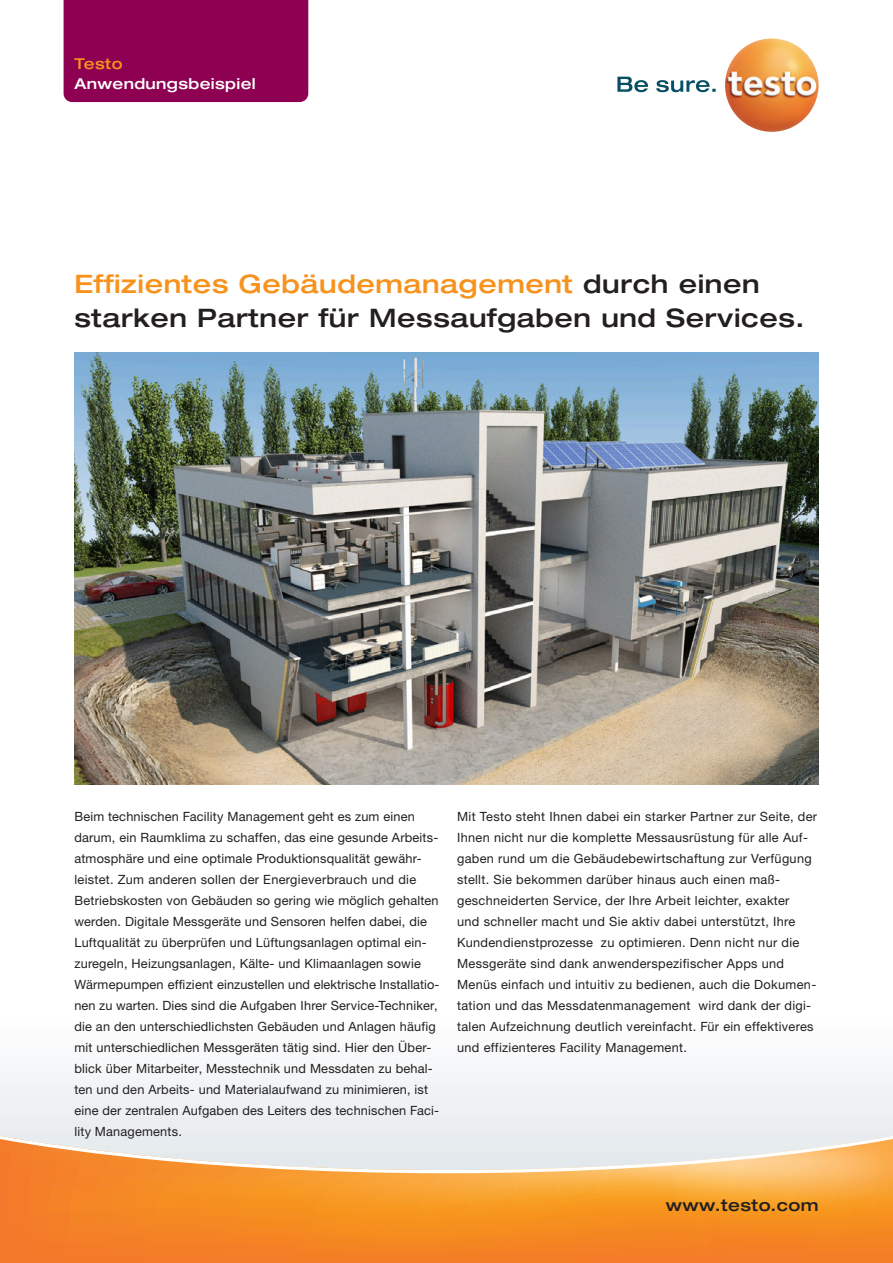
<style>
.page{position:relative;width:893px;height:1263px;background:#fff}
.page>*{position:absolute;margin:0;border:0;box-sizing:border-box;transform-origin:0 0}
.t1{font:500 expanded 25.5px/34.5px "Helvetica Neue LTW1 G";letter-spacing:.025em;color:#231f20}
.t2{font:500 expanded 16.5px "Helvetica Neue LTW1 G";letter-spacing:.025em;color:#231f20}
.t3{font:500 expanded 15px "Helvetica Neue LTW1 G";letter-spacing:.025em;color:#fff}
.t4{font:500 expanded 15px "Helvetica Neue LTW1 G";letter-spacing:.025em;color:#f7931d}
.t5{font:12.75px/21px "Helvetica Neue LTW1 G";letter-spacing:.015em;color:#231f20}
.s1{color:#f7931d}
</style>
<div class="page">
<div style="left:64px;top:0;width:244px;height:102px;background:#8d0052"></div>
<div style="left:0;top:1019px;width:893px;height:228px;background:#f4f6f7"></div>
<svg style="left:0;top:1132px;width:893px;height:131px"></svg>
<img style="left:74px;top:353px;width:745px;height:431px">
<svg style="left:617px;top:77px;width:99px;height:15px"></svg>
<img style="left:725px;top:38px;width:94px;height:94px;border-radius:47px">
<p class="t4" style="left:74px;top:54px;width:50px">Testo</p>
<p class="t3" style="left:74px;top:74px;width:183px">Anwendungsbeispiel</p>
<h1 class="t1" style="left:74px;top:266px;width:732px"><span class="s1">Effizientes Gebäudemanagement</span> durch einen starken Partner für Messaufgaben und Services.</h1>
<p class="t5" style="left:74px;top:806px;width:367px">Beim technischen Facility Management geht es zum einen darum, ein Raumklima zu schaffen, das eine gesunde Arbeits&shy;atmosphäre und eine optimale Produktionsqualität gewähr&shy;leistet. Zum anderen sollen der Energieverbrauch und die Betriebskosten von Gebäuden so gering wie möglich gehalten werden. Digitale Messgeräte und Sensoren helfen dabei, die Luftqualität zu überprüfen und Lüftungsanlagen optimal ein&shy;zuregeln, Heizungsanlagen, Kälte- und Klimaanlagen sowie Wärmepumpen effizient einzustellen und elektrische Installatio&shy;nen zu warten. Dies sind die Aufgaben Ihrer Service-Techniker, die an den unterschiedlichsten Gebäuden und Anlagen häufig mit unterschiedlichen Messgeräten tätig sind. Hier den Über&shy;blick über Mitarbeiter, Messtechnik und Messdaten zu behal&shy;ten und den Arbeits- und Materialaufwand zu minimieren, ist eine der zentralen Aufgaben des Leiters des technischen Faci&shy;lity Managements.</p>
<p class="t5" style="left:457px;top:806px;width:362px">Mit Testo steht Ihnen dabei ein starker Partner zur Seite, der Ihnen nicht nur die komplette Messausrüstung für alle Auf&shy;gaben rund um die Gebäudebewirtschaftung zur Verfügung stellt. Sie bekommen darüber hinaus auch einen maß&shy;geschneiderten Service, der Ihre Arbeit leichter, exakter<br>und schneller macht und Sie aktiv dabei unterstützt, Ihre Kundendienstprozesse zu optimieren. Denn nicht nur die Messgeräte sind dank anwenderspezifischer Apps und Menüs einfach und intuitiv zu bedienen, auch die Dokumen&shy;tation und das Messdatenmanagement wird dank der digi&shy;talen Aufzeichnung deutlich vereinfacht. Für ein effektiveres und effizienteres Facility Management.</p>
<p class="t2" style="left:666px;top:1194px;width:154px">www.testo.com</p>
</div>
